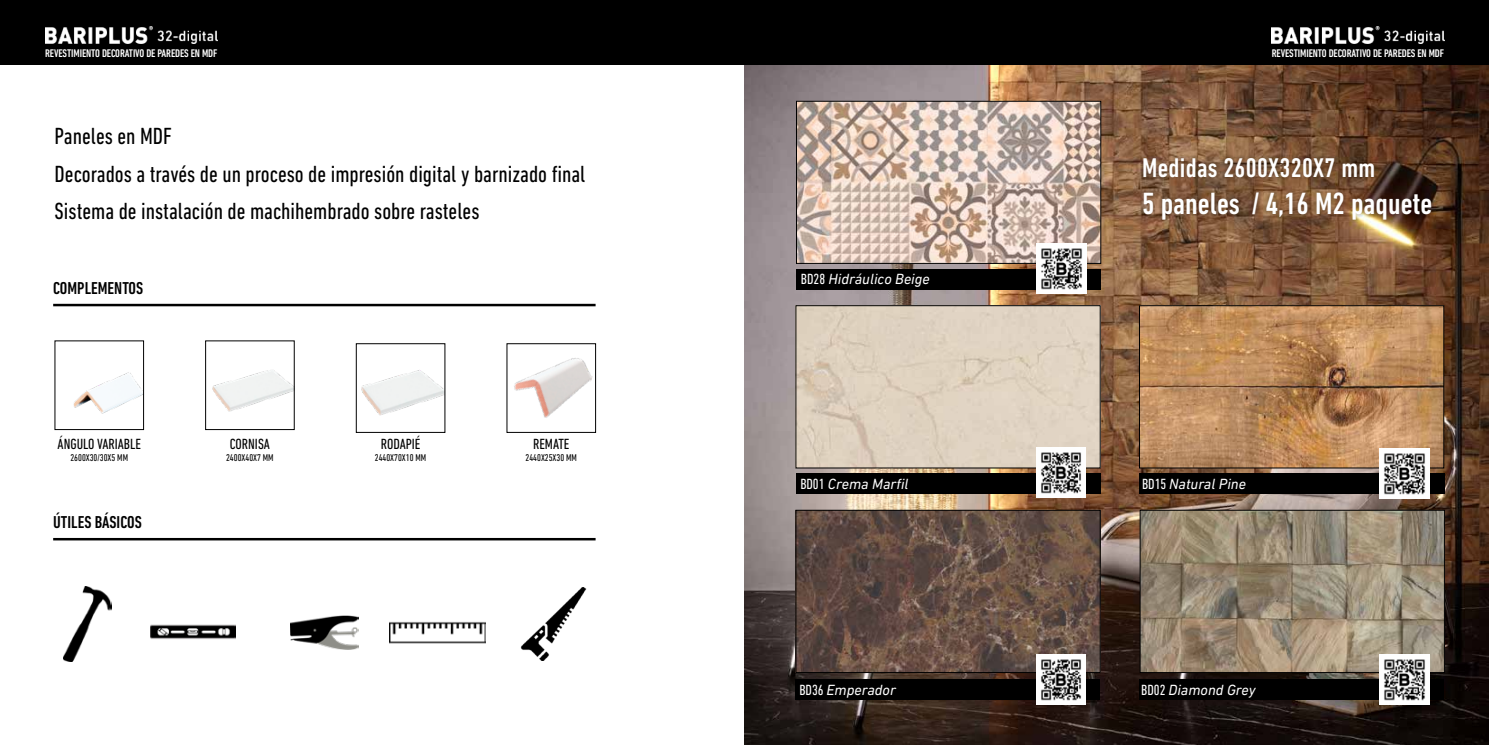
<style>
.page{position:relative;width:1489px;height:745px;background:#fff}
.page>*{position:absolute;margin:0;border:0;box-sizing:border-box;transform-origin:0 0}
.t1{font:500 condensed 31.25px "DIN Next LT Pro";color:#fff}
.t2{font:500 condensed 27.5px "DIN Next LT Pro";letter-spacing:.01em;color:#fff}
.t3{font:condensed 23.75px/37.5px "DIN Next LT Pro";color:#000}
.t4{font:500 condensed 17.5px "DIN Next LT Pro";color:#000}
.t5{font:italic 15px "DIN Next LT Pro";color:#fff}
.t6{font:condensed 15px "DIN Next LT Pro";color:#000}
.t7{font:500 condensed 11.25px "DIN Next LT Pro";letter-spacing:-.01em;color:#fff}
.t8{font:condensed 10px "DIN Next LT Pro";color:#000}
.s1{font-style:normal;font-stretch:condensed}
</style>
<div class="page">
<img style="left:744px;top:64px;width:744px;height:680px">
<div style="left:795px;top:473px;width:305px;height:20px;background:#000"></div>
<div style="left:795px;top:679px;width:305px;height:20px;background:#000"></div>
<div style="left:0;top:0;width:1488px;height:64px;background:#000"></div>
<div style="left:1138px;top:473px;width:306px;height:20px;background:#000"></div>
<div style="left:1138px;top:679px;width:305px;height:20px;background:#000"></div>
<div style="left:795px;top:269px;width:305px;height:21px;background:#000"></div>
<img style="left:1141px;top:511px;width:301px;height:159px">
<div style="left:1139px;top:509px;width:305px;height:163px;border:1px solid #000"></div>
<img style="left:1141px;top:307px;width:300px;height:159px">
<div style="left:1139px;top:305px;width:304px;height:163px;border:1px solid #000"></div>
<img style="left:797px;top:307px;width:301px;height:159px">
<div style="left:795px;top:305px;width:305px;height:163px;border:1px solid #000"></div>
<img style="left:798px;top:103px;width:300px;height:158px">
<div style="left:796px;top:101px;width:304px;height:162px;border:1px solid #000"></div>
<img style="left:797px;top:511px;width:301px;height:159px">
<div style="left:795px;top:509px;width:305px;height:163px;border:1px solid #000"></div>
<hr style="left:53px;top:303px;width:542px;height:3px;background:#000">
<hr style="left:53px;top:537px;width:542px;height:3px;background:#000">
<img style="left:514px;top:358px;width:79px;height:60px">
<div style="left:506px;top:343px;width:90px;height:89px;border:1px solid #000"></div>
<img style="left:73px;top:372px;width:69px;height:42px">
<img style="left:361px;top:370px;width:82px;height:46px">
<div style="left:356px;top:343px;width:89px;height:89px;border:1px solid #000"></div>
<img style="left:212px;top:370px;width:80px;height:42px">
<img style="left:63px;top:586px;width:49px;height:75px">
<img style="left:150px;top:624px;width:85px;height:15px">
<img style="left:290px;top:615px;width:68px;height:34px">
<img style="left:389px;top:622px;width:96px;height:22px">
<img style="left:520px;top:587px;width:67px;height:73px">
<div style="left:1140px;top:154px;width:294px;height:69px;background:#000;opacity:.33"></div>
<img style="left:1271px;top:27px;width:173px;height:17px">
<img style="left:1036px;top:244px;width:50px;height:49px">
<img style="left:1036px;top:654px;width:49px;height:49px">
<img style="left:1036px;top:447px;width:49px;height:50px">
<img style="left:1379px;top:448px;width:50px;height:50px">
<img style="left:1379px;top:654px;width:50px;height:49px">
<img style="left:45px;top:27px;width:173px;height:17px">
<p class="t7" style="left:45px;top:47px;width:174px">REVESTIMIENTO DECORATIVO DE PAREDES EN MDF</p>
<p class="t3" style="left:55px;top:117px;width:532px">Paneles en MDF<br>Decorados a través de un proceso de impresión digital y barnizado final<br>Sistema de instalación de machihembrado sobre rasteles</p>
<p class="t4" style="left:53px;top:278px;width:91px">COMPLEMENTOS</p>
<p class="t6" style="left:58px;top:435px;width:85px">ÁNGULO VARIABLE</p>
<p class="t8" style="left:70px;top:451px;width:59px">2600X30/30X5 MM</p>
<p class="t4" style="left:53px;top:512px;width:90px">ÚTILES BÁSICOS</p>
<p class="t6" style="left:230px;top:435px;width:42px">CORNISA</p>
<p class="t8" style="left:226px;top:451px;width:49px">2400X40X7 MM</p>
<p class="t6" style="left:381px;top:435px;width:41px">RODAPIÉ</p>
<p class="t8" style="left:375px;top:451px;width:53px">2440X70X10 MM</p>
<p class="t6" style="left:533px;top:435px;width:38px">REMATE</p>
<p class="t8" style="left:525px;top:451px;width:53px">2440X25X30 MM</p>
<p class="t5" style="left:800px;top:270px;width:130px"><span class="s1">BD28</span> Hidráulico Beige</p>
<p class="t5" style="left:800px;top:475px;width:110px"><span class="s1">BD01</span> Crema Marfil</p>
<p class="t5" style="left:799px;top:680px;width:98px"><span class="s1">BD36</span> Emperador</p>
<p class="t7" style="left:1271px;top:47px;width:174px">REVESTIMIENTO DECORATIVO DE PAREDES EN MDF</p>
<p class="t2" style="left:1142px;top:152px;width:235px">Medidas 2600X320X7 mm</p>
<h1 class="t1" style="left:1142px;top:186px;width:291px">5 paneles / 4,16 M2 paquete</h1>
<p class="t5" style="left:1142px;top:475px;width:105px"><span class="s1">BD15</span> Natural Pine</p>
<p class="t5" style="left:1141px;top:680px;width:116px"><span class="s1">BD02</span> Diamond Grey</p>
</div>
